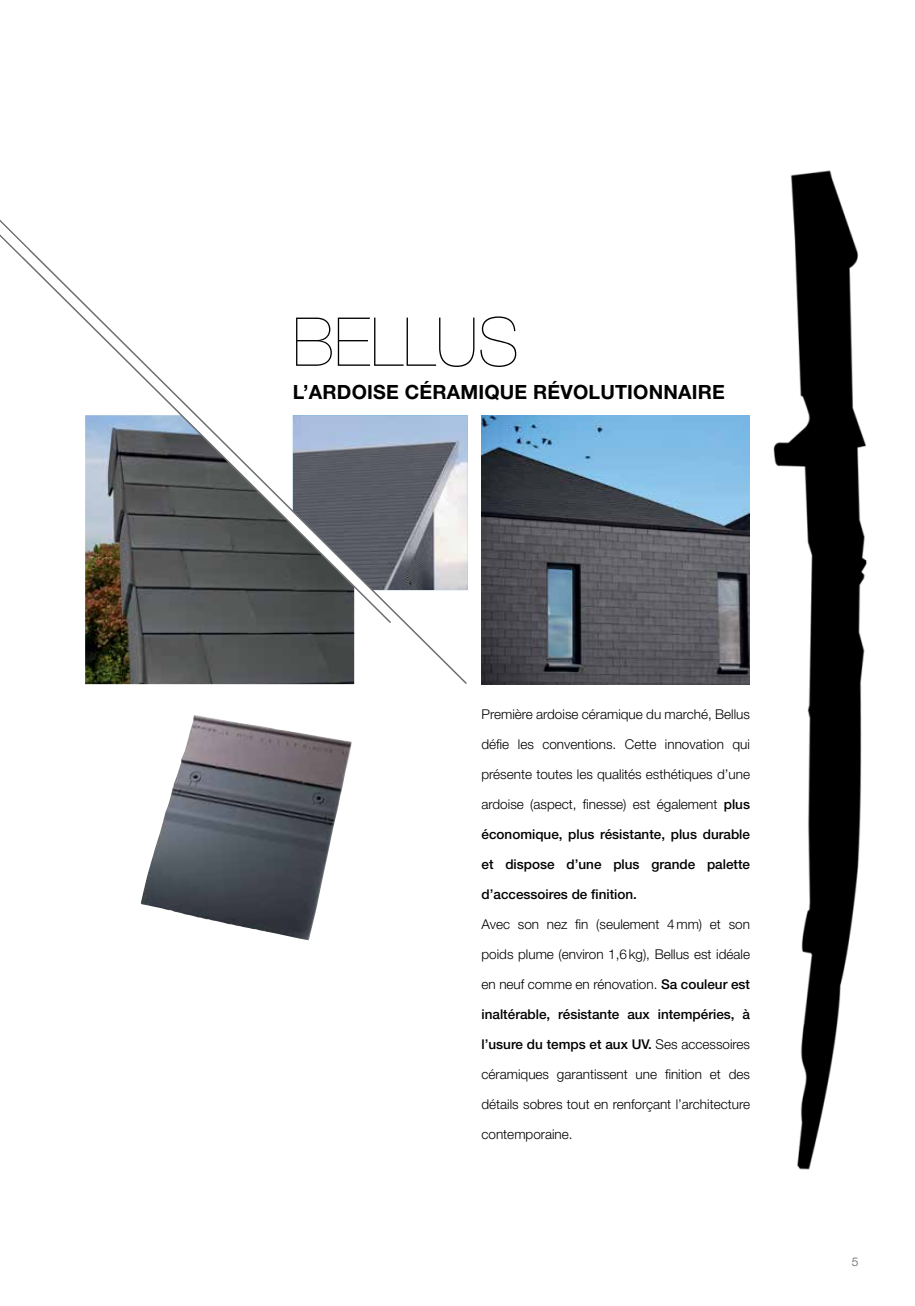
<style>
.page{position:relative;width:915px;height:1306px;background:#fff}
.page>*{position:absolute;margin:0;border:0;box-sizing:border-box;transform-origin:0 0}
.t1{font:200 67.5px "Helvetica Neue LT Std";color:#000}
.t2{font:700 19.65px "Helvetica Neue LT Std";letter-spacing:.01em;color:#000}
.t3{font:300 13.5px "Helvetica Neue LT Std";color:#000}
.t4{font:500 13.5px "Helvetica Neue LT Std";color:#000}
.t5{font:300 12px "Helvetica Neue LT Std";color:#58585b}
.s1{font-weight:500}
.s2{font-weight:300}
</style>
<div class="page">
<img style="left:481px;top:415px;width:267px;height:269px">
<svg style="left:20px;top:248px;width:448px;height:437px"></svg>
<svg style="left:0;top:219px;width:29px;height:37px"></svg>
<img style="left:141px;top:715px;width:211px;height:225px">
<img style="left:773px;top:170px;width:94px;height:1000px">
<h1 class="t1" style="left:293px;top:303px;width:228px">BELLUS</h1>
<h2 class="t2" style="left:293px;top:379px;width:433px">L’ARDOISE CÉRAMIQUE RÉVOLUTIONNAIRE</h2>
<p class="t3" style="left:481px;top:706px;width:270px">Première ardoise céramique du marché, Bellus</p>
<p class="t3" style="left:481px;top:736px;width:270px">défie les conventions. Cette innovation qui</p>
<p class="t3" style="left:481px;top:766px;width:270px">présente toutes les qualités esthétiques d’une</p>
<p class="t3" style="left:481px;top:796px;width:270px">ardoise (aspect, finesse) est également <span class="s1">plus</span></p>
<p class="t4" style="left:481px;top:826px;width:270px">économique, plus résistante, plus durable</p>
<p class="t4" style="left:481px;top:856px;width:270px">et dispose d’une plus grande palette</p>
<p class="t4" style="left:481px;top:886px;width:157px">d’accessoires de finition.</p>
<p class="t3" style="left:481px;top:916px;width:270px">Avec son nez fin (seulement 4mm) et son</p>
<p class="t3" style="left:481px;top:946px;width:270px">poids plume (environ 1,6kg), Bellus est idéale</p>
<p class="t3" style="left:481px;top:976px;width:270px">en neuf comme en rénovation. <span class="s1">Sa couleur est</span></p>
<p class="t4" style="left:481px;top:1006px;width:270px">inaltérable, résistante aux intempéries, à</p>
<p class="t4" style="left:481px;top:1036px;width:270px">l’usure du temps et aux UV. <span class="s2">Ses accessoires</span></p>
<p class="t3" style="left:481px;top:1066px;width:270px">céramiques garantissent une finition et des</p>
<p class="t3" style="left:481px;top:1096px;width:270px">détails sobres tout en renforçant l’architecture</p>
<p class="t3" style="left:481px;top:1126px;width:93px">contemporaine.</p>
<p class="t5" style="left:851px;top:1253px;width:8px">5</p>
</div>
